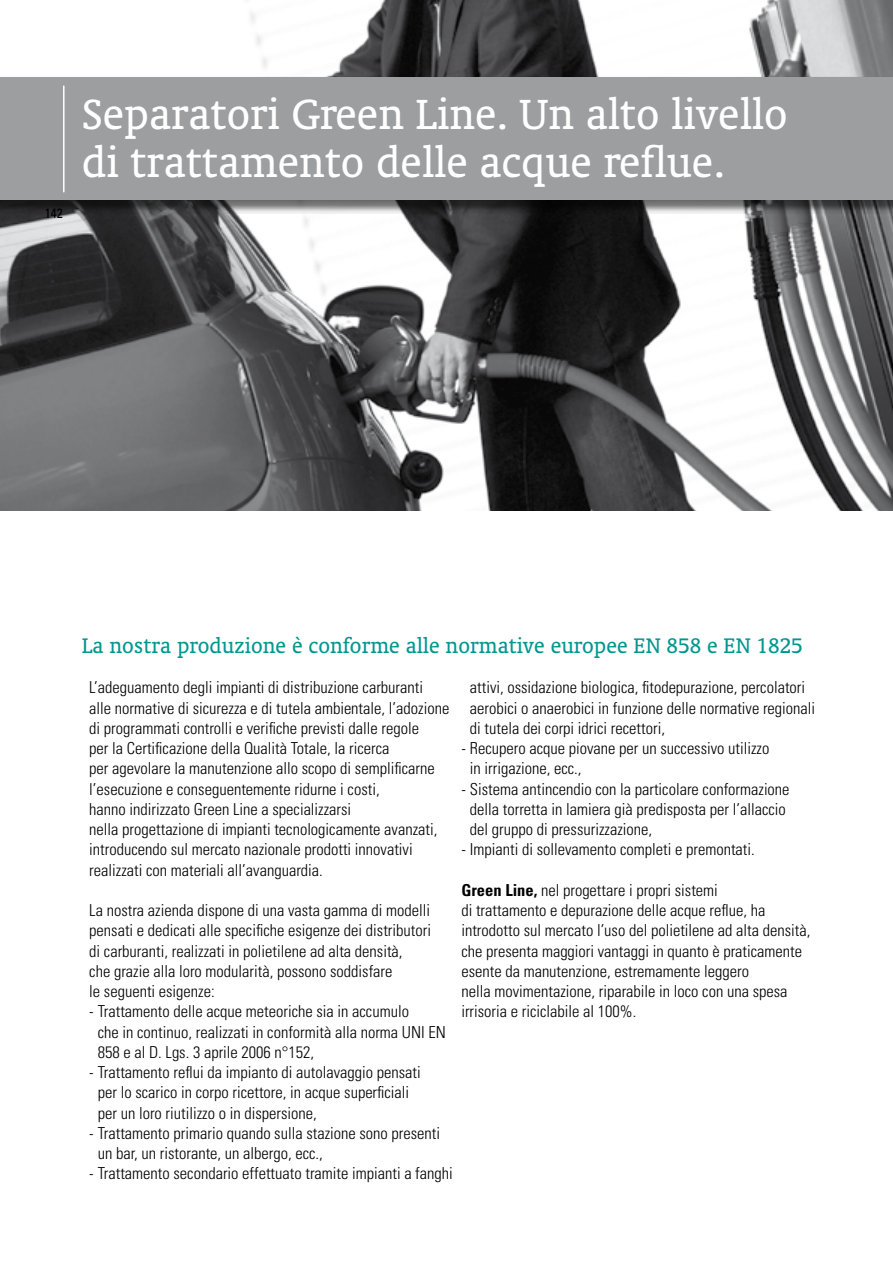
<style>
.page{position:relative;width:893px;height:1263px;background:#fff}
.page>*{position:absolute;margin:0;border:0;box-sizing:border-box;transform-origin:0 0}
.t1{font:48px/48px "Oranda BT";color:#fff}
.t2{font:24px "Oranda BT";color:#009790}
.t3{font:300 condensed 16.5px/20.2px "Univers";color:#000}
.t4{font:condensed 13.5px "Univers";color:#000}
.s1{font-weight:700}
</style>
<div class="page">
<hr style="left:892px;top:0;width:1px;height:1263px;background:#009790">
<img style="left:0;top:0;width:893px;height:510px">
<div style="left:0;top:77px;width:893px;height:137px;background:#000;opacity:.6"></div>
<div style="left:0;top:78px;width:893px;height:122px;background:#9c9e9f"></div>
<hr style="left:63px;top:86px;width:2px;height:106px;background:#fff">
<p class="t4" style="left:45px;top:205px;width:19px">142</p>
<h1 class="t1" style="left:82px;top:90px;width:707px">Separatori Green Line. Un alto livello di trattamento delle acque reflue.</h1>
<h2 class="t2" style="left:82px;top:632px;width:722px">La nostra produzione è conforme alle normative europee EN 858 e EN 1825</h2>
<p class="t3" style="left:89px;top:677px;width:361px">L’adeguamento degli impianti di distribuzione carburanti<br>alle normative di sicurezza e di tutela ambientale, l’adozione di programmati controlli e verifiche previsti dalle regole<br>per la Certificazione della Qualità Totale, la ricerca<br>per agevolare la manutenzione allo scopo di semplificarne l’esecuzione e conseguentemente ridurne i costi,<br>hanno indirizzato Green Line a specializzarsi<br>nella progettazione di impianti tecnologicamente avanzati, introducendo sul mercato nazionale prodotti innovativi realizzati con materiali all’avanguardia.</p>
<p class="t3" style="left:89px;top:900px;width:343px">La nostra azienda dispone di una vasta gamma di modelli pensati e dedicati alle specifiche esigenze dei distributori di carburanti, realizzati in polietilene ad alta densità,<br>che grazie alla loro modularità, possono soddisfare<br>le seguenti esigenze:</p>
<p class="t3" style="left:98px;top:1001px;width:350px;text-indent:-8px">- Trattamento delle acque meteoriche sia in accumulo<br>che in continuo, realizzati in conformità alla norma UNI EN<br>858 e al D. Lgs. 3 aprile 2006 n°152,</p>
<p class="t3" style="left:98px;top:1062px;width:325px;text-indent:-8px">- Trattamento reflui da impianto di autolavaggio pensati per lo scarico in corpo ricettore, in acque superficiali per un loro riutilizzo o in dispersione,</p>
<p class="t3" style="left:98px;top:1123px;width:344px;text-indent:-8px">- Trattamento primario quando sulla stazione sono presenti un bar, un ristorante, un albergo, ecc.,</p>
<p class="t3" style="left:89px;top:1163px;width:365px">- Trattamento secondario effettuato tramite impianti a fanghi</p>
<p class="t3" style="left:470px;top:677px;width:347px">attivi, ossidazione biologica, fitodepurazione, percolatori aerobici o anaerobici in funzione delle normative regionali di tutela dei corpi idrici recettori,</p>
<p class="t3" style="left:470px;top:738px;width:301px;text-indent:-8px">- Recupero acque piovane per un successivo utilizzo in irrigazione, ecc.,</p>
<p class="t3" style="left:470px;top:779px;width:321px;text-indent:-8px">- Sistema antincendio con la particolare conformazione della torretta in lamiera già predisposta per l’allaccio del gruppo di pressurizzazione,</p>
<p class="t3" style="left:461px;top:839px;width:295px">- Impianti di sollevamento completi e premontati.</p>
<p class="t3" style="left:461px;top:880px;width:351px"><span class="s1">Green Line,</span> nel progettare i propri sistemi<br>di trattamento e depurazione delle acque reflue, ha introdotto sul mercato l’uso del polietilene ad alta densità, che presenta maggiori vantaggi in quanto è praticamente esente da manutenzione, estremamente leggero<br>nella movimentazione, riparabile in loco con una spesa irrisoria e riciclabile al 100%.</p>
</div>
